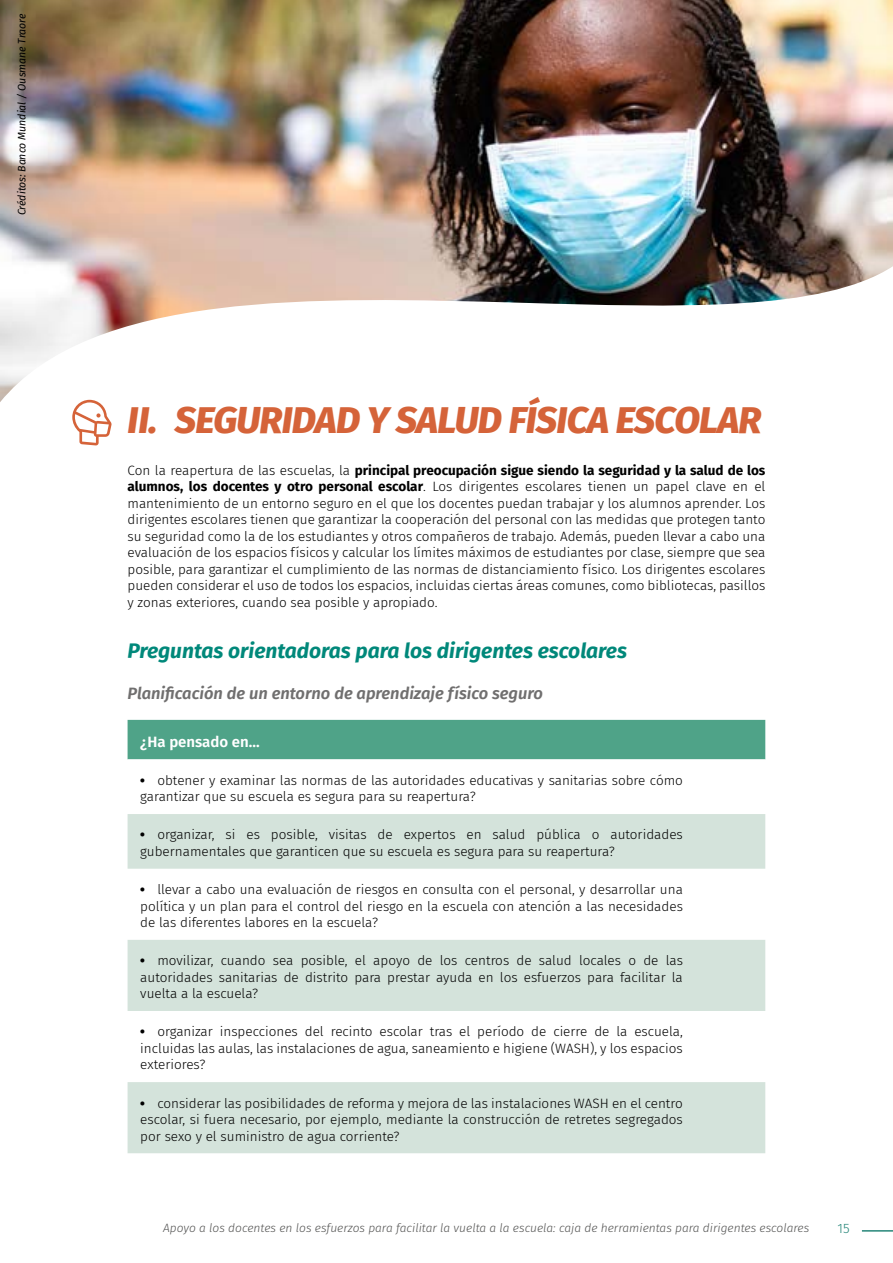
<style>
.page{position:relative;width:893px;height:1263px;background:#fff}
.page>*{position:absolute;margin:0;border:0;box-sizing:border-box;transform-origin:0 0}
.t1{font:italic 800 37.5px "Fira Sans";letter-spacing:-.02em;color:#d56339}
.t2{font:italic 700 21px "Fira Sans";color:#00887a}
.t3{font:italic 600 16.5px "Fira Sans";color:#706f6f}
.t4{font:600 15px "Fira Sans";color:#fff}
.t5{font:300 13.5px/16.5px "Fira Sans";color:#000;text-align:justify}
.t6{font:300 13.5px "Fira Sans";color:#268679}
.t7{font:italic 300 12px "Fira Sans";color:#525251}
.t8{font:italic 10.5px "Fira Sans";color:#000}
.s1{font-weight:700}
.s2{font-weight:800}
</style>
<div class="page">
<hr style="left:862px;top:1230px;width:31px;height:1px;background:#268679">
<div style="left:128px;top:720px;width:637px;height:39px;background:#4fa388"></div>
<svg style="left:128px;top:814px;width:637px;height:339px;fill:#d4e3db"></svg>
<svg style="left:72px;top:402px;width:40px;height:43px"></svg>
<img style="left:0;top:0;width:893px;height:402px">
<p class="t8" style="left:14px;top:215px;width:203px;rotate:-90deg">Créditos: Banco Mundial / Ousmane Traore</p>
<h1 class="t1" style="left:128px;top:387px;width:635px">II. SEGURIDAD Y SALUD FÍSICA ESCOLAR</h1>
<p class="t5" style="left:128px;top:462px;width:639px">Con la reapertura de las escuelas, la <span class="s1">principal preocupación sigue siendo la seguridad y la salud de los alumnos, los docentes y otro personal escolar</span>. Los dirigentes escolares tienen un papel clave en el mantenimiento de un entorno seguro en el que los docentes puedan trabajar y los alumnos aprender. Los dirigentes escolares tienen que garantizar la cooperación del personal con las medidas que protegen tanto su seguridad como la de los estudiantes y otros compañeros de trabajo. Además, pueden llevar a cabo una evaluación de los espacios físicos y calcular los límites máximos de estudiantes por clase, siempre que sea posible, para garantizar el cumplimiento de las normas de distanciamiento físico. Los dirigentes escolares pueden considerar el uso de todos los espacios, incluidas ciertas áreas comunes, como bibliotecas, pasillos y zonas exteriores, cuando sea posible y apropiado.</p>
<h2 class="t2" style="left:128px;top:633px;width:501px">Preguntas orientadoras para los dirigentes escolares</h2>
<p class="t3" style="left:128px;top:679px;width:417px">Planificación de un entorno de aprendizaje físico seguro</p>
<p class="t4" style="left:140px;top:729px;width:121px">¿Ha pensado en...</p>
<p class="t5" style="left:140px;top:772px;width:544px"><span class="s2">•</span> obtener y examinar las normas de las autoridades educativas y sanitarias sobre cómo garantizar que su escuela es segura para su reapertura?</p>
<p class="t5" style="left:140px;top:826px;width:544px"><span class="s2">•</span> organizar, si es posible, visitas de expertos en salud pública o autoridades gubernamentales que garanticen que su escuela es segura para su reapertura?</p>
<p class="t5" style="left:140px;top:881px;width:544px"><span class="s2">•</span> llevar a cabo una evaluación de riesgos en consulta con el personal, y desarrollar una política y un plan para el control del riesgo en la escuela con atención a las necesidades de las diferentes labores en la escuela?</p>
<p class="t5" style="left:140px;top:952px;width:544px"><span class="s2">•</span> movilizar, cuando sea posible, el apoyo de los centros de salud locales o de las autoridades sanitarias de distrito para prestar ayuda en los esfuerzos para facilitar la vuelta a la escuela?</p>
<p class="t5" style="left:140px;top:1023px;width:544px"><span class="s2">•</span> organizar inspecciones del recinto escolar tras el período de cierre de la escuela, incluidas las aulas, las instalaciones de agua, saneamiento e higiene (WASH), y los espacios exteriores?</p>
<p class="t5" style="left:140px;top:1094px;width:544px"><span class="s2">•</span> considerar las posibilidades de reforma y mejora de las instalaciones WASH en el centro escolar, si fuera necesario, por ejemplo, mediante la construcción de retretes segregados por sexo y el suministro de agua corriente?</p>
<p class="t7" style="left:163px;top:1219px;width:647px">Apoyo a los docentes en los esfuerzos para facilitar la vuelta a la escuela: caja de herramientas para dirigentes escolares</p>
<p class="t6" style="left:838px;top:1218px;width:14px">15</p>
</div>
